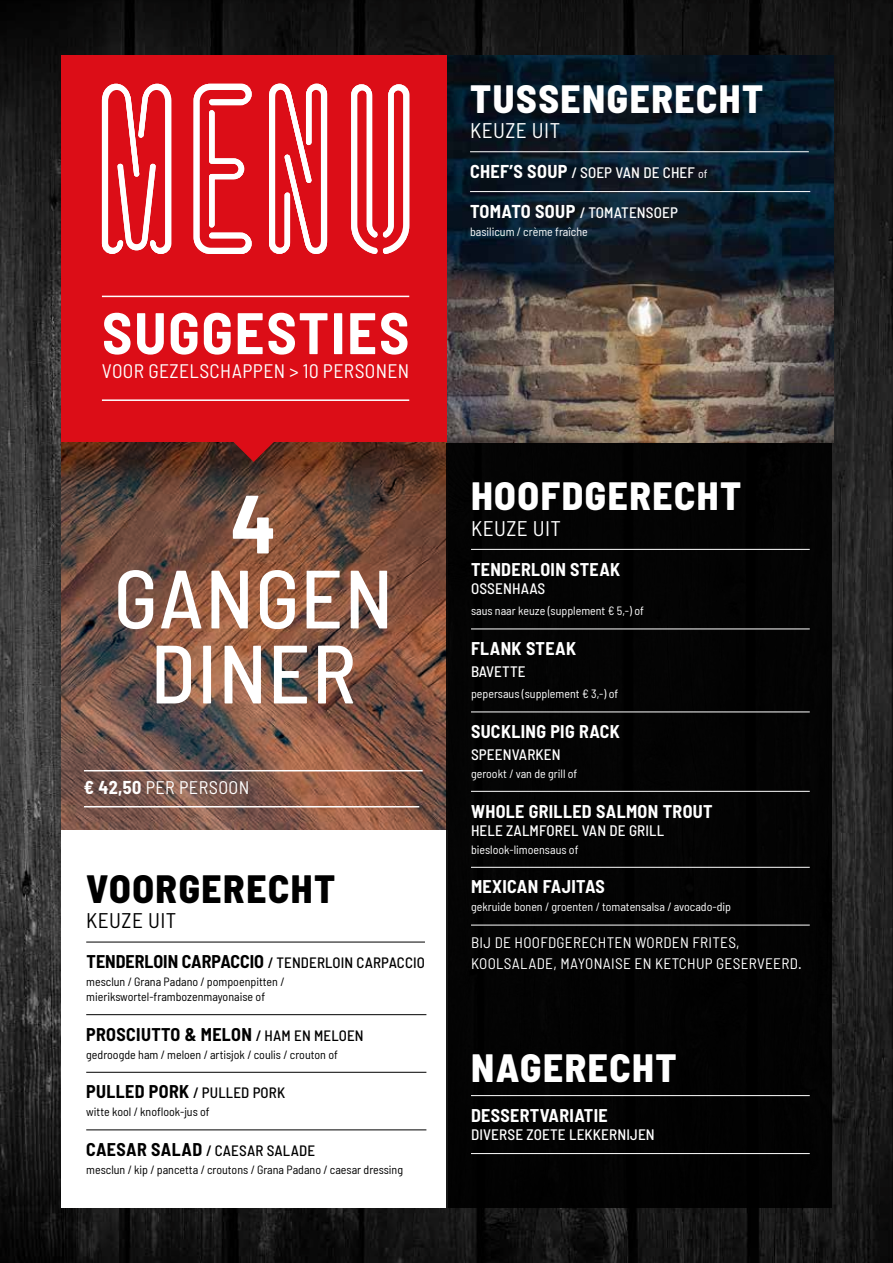
<style>
.page{position:relative;width:893px;height:1263px;background:#fff}
.page>*{position:absolute;margin:0;border:0;box-sizing:border-box;transform-origin:0 0}
.t1{font:500 semi-condensed 82.5px/75px "Barlow";letter-spacing:.02em;color:#fff;text-align:center}
.t2{font:700 semi-condensed 82.5px "Barlow";color:#fff}
.t3{font:700 semi-condensed 58.5px "Barlow";letter-spacing:.03em;color:#fff}
.t4{font:800 semi-condensed 39.45px "Barlow";letter-spacing:.04em;color:#fff}
.t5{font:800 semi-condensed 39.45px "Barlow";letter-spacing:.04em;color:#000}
.t6{font:semi-condensed 21.15px "Barlow";letter-spacing:.02em;color:#fff}
.t7{font:semi-condensed 21.15px "Barlow";letter-spacing:.02em;color:#000}
.t8{font:semi-condensed 19.5px "Barlow";letter-spacing:.02em;color:#fff}
.t9{font:semi-condensed 18.15px "Barlow";letter-spacing:.02em;color:#fff}
.t10{font:700 semi-condensed 18px "Barlow";letter-spacing:.02em;color:#fff}
.t11{font:700 semi-condensed 18px "Barlow";letter-spacing:.02em;color:#000}
.t12{font:500 semi-condensed 15.15px "Barlow";letter-spacing:.01em;color:#fff}
.t13{font:semi-condensed 15.15px/21.6px "Barlow";letter-spacing:.02em;color:#fff}
.t14{font:500 semi-condensed 15px "Barlow";letter-spacing:.01em;color:#000}
.t15{font:semi-condensed 12px/15px "Barlow";color:#000}
.t16{font:semi-condensed 12px "Barlow";color:#fff}
.s1{font-weight:700}
.s2{font-weight:700;font-size:18px}
.s3{font-weight:500;font-size:15px}
.s4{font-weight:700;font-size:18.15px}
.s5{font-size:15px}
.s6{font-weight:400;font-size:12px}
</style>
<div class="page">
<img style="left:0;top:0;width:893px;height:1263px">
<div style="left:61px;top:830px;width:386px;height:378px;background:#fff"></div>
<div style="left:61px;top:55px;width:386px;height:388px;background:#dc0d17"></div>
<img style="left:61px;top:443px;width:385px;height:387px">
<svg style="left:230px;top:442px;width:47px;height:20px"></svg>
<img style="left:447px;top:55px;width:386px;height:388px">
<hr style="left:86px;top:942px;width:339px;height:1px;background:#000">
<hr style="left:86px;top:1014px;width:340px;height:1px;background:#000">
<hr style="left:86px;top:1072px;width:340px;height:1px;background:#000">
<hr style="left:86px;top:1129px;width:340px;height:1px;background:#000">
<hr style="left:84px;top:770px;width:339px;height:1px;background:#fff">
<hr style="left:84px;top:806px;width:335px;height:1px;background:#fff">
<svg style="left:193px;top:83px;width:59px;height:171px"></svg>
<svg style="left:101px;top:83px;width:71px;height:171px"></svg>
<svg style="left:269px;top:83px;width:59px;height:171px"></svg>
<svg style="left:351px;top:84px;width:59px;height:170px"></svg>
<div style="left:446px;top:443px;width:386px;height:765px;background:#000"></div>
<hr style="left:471px;top:549px;width:339px;height:1px;background:#fff">
<hr style="left:471px;top:628px;width:339px;height:1px;background:#fff">
<hr style="left:471px;top:711px;width:339px;height:1px;background:#fff">
<hr style="left:471px;top:791px;width:339px;height:1px;background:#fff">
<hr style="left:471px;top:867px;width:339px;height:1px;background:#fff">
<hr style="left:471px;top:925px;width:339px;height:1px;background:#fff">
<hr style="left:471px;top:1095px;width:339px;height:1px;background:#fff">
<hr style="left:471px;top:1153px;width:339px;height:1px;background:#fff">
<hr style="left:102px;top:296px;width:307px;height:1px;background:#fff">
<hr style="left:102px;top:399px;width:307px;height:2px;background:#fff">
<hr style="left:470px;top:151px;width:339px;height:1px;background:#fff">
<hr style="left:470px;top:191px;width:340px;height:1px;background:#fff">
<h2 class="t3" style="left:102px;top:297px;width:309px">SUGGESTIES</h2>
<h3 class="t8" style="left:102px;top:358px;width:309px">VOOR GEZELSCHAPPEN &gt; 10 PERSONEN</h3>
<h1 class="t2" style="left:231px;top:472px;width:46px">4</h1>
<h1 class="t1" style="left:114px;top:559px;width:281px">GANGEN<br>DINER</h1>
<h3 class="t9" style="left:84px;top:776px;width:167px"><span class="s1">€ 42,50</span> PER PERSOON</h3>
<h3 class="t5" style="left:86px;top:864px;width:251px">VOORGERECHT</h3>
<h3 class="t7" style="left:86px;top:908px;width:92px">KEUZE UIT</h3>
<p class="t14" style="left:87px;top:953px;width:340px"><span class="s2">TENDERLOIN CARPACCIO</span> / TENDERLOIN CARPACCIO</p>
<p class="t15" style="left:86px;top:974px;width:200px">mesclun / Grana Padano / pompoenpitten / mierikswortel-frambozenmayonaise of</p>
<h3 class="t11" style="left:86px;top:1023px;width:279px">PROSCIUTTO &amp; MELON <span class="s3">/ HAM EN MELOEN</span></h3>
<p class="t15" style="left:86px;top:1047px;width:253px">gedroogde ham / meloen / artisjok / coulis / crouton of</p>
<p class="t14" style="left:86px;top:1084px;width:200px"><span class="s2">PULLED PORK</span> / PULLED PORK</p>
<p class="t15" style="left:86px;top:1104px;width:125px">witte kool / knoflook-jus of</p>
<p class="t14" style="left:86px;top:1141px;width:231px"><span class="s2">CAESAR SALAD</span> / CAESAR SALADE</p>
<p class="t15" style="left:86px;top:1162px;width:318px">mesclun / kip / pancetta / croutons / Grana Padano / caesar dressing</p>
<h3 class="t4" style="left:470px;top:74px;width:295px">TUSSENGERECHT</h3>
<h3 class="t6" style="left:470px;top:117px;width:92px">KEUZE UIT</h3>
<p class="t12" style="left:470px;top:163px;width:239px"><span class="s4">CHEF’S SOUP</span> <span class="s5">/</span> SOEP VAN DE CHEF <span class="s6">of</span></p>
<p class="t12" style="left:470px;top:203px;width:209px"><span class="s4">TOMATO SOUP</span> <span class="s5">/</span> TOMATENSOEP</p>
<p class="t16" style="left:470px;top:224px;width:119px">basilicum / crème fraîche</p>
<h3 class="t4" style="left:471px;top:472px;width:272px">HOOFDGERECHT</h3>
<h3 class="t6" style="left:471px;top:515px;width:92px">KEUZE UIT</h3>
<h3 class="t10" style="left:471px;top:558px;width:151px">TENDERLOIN STEAK</h3>
<p class="t12" style="left:471px;top:579px;width:76px">OSSENHAAS</p>
<p class="t16" style="left:471px;top:603px;width:175px">saus naar keuze (supplement € 5,-) of</p>
<h3 class="t10" style="left:471px;top:637px;width:107px">FLANK STEAK</h3>
<p class="t12" style="left:471px;top:662px;width:56px">BAVETTE</p>
<p class="t16" style="left:471px;top:686px;width:149px">pepersaus (supplement € 3,-) of</p>
<h3 class="t10" style="left:471px;top:720px;width:150px">SUCKLING PIG RACK</h3>
<p class="t12" style="left:471px;top:745px;width:91px">SPEENVARKEN</p>
<p class="t16" style="left:471px;top:766px;width:108px">gerookt / van de grill of</p>
<h3 class="t10" style="left:471px;top:800px;width:243px">WHOLE GRILLED SALMON TROUT</h3>
<p class="t12" style="left:471px;top:821px;width:195px">HELE ZALMFOREL VAN DE GRILL</p>
<p class="t16" style="left:471px;top:842px;width:109px">bieslook-limoensaus of</p>
<h3 class="t10" style="left:471px;top:876px;width:135px">MEXICAN FAJITAS</h3>
<p class="t16" style="left:471px;top:900px;width:262px">gekruide bonen / groenten / tomatensalsa / avocado-dip</p>
<p class="t13" style="left:471px;top:931px;width:332px">BIJ DE HOOFDGERECHTEN WORDEN FRITES,<br>KOOLSALADE, MAYONAISE EN KETCHUP GESERVEERD.</p>
<h3 class="t4" style="left:471px;top:1043px;width:207px">NAGERECHT</h3>
<h3 class="t10" style="left:471px;top:1104px;width:138px">DESSERTVARIATIE</h3>
<p class="t12" style="left:471px;top:1125px;width:185px">DIVERSE ZOETE LEKKERNIJEN</p>
</div>
